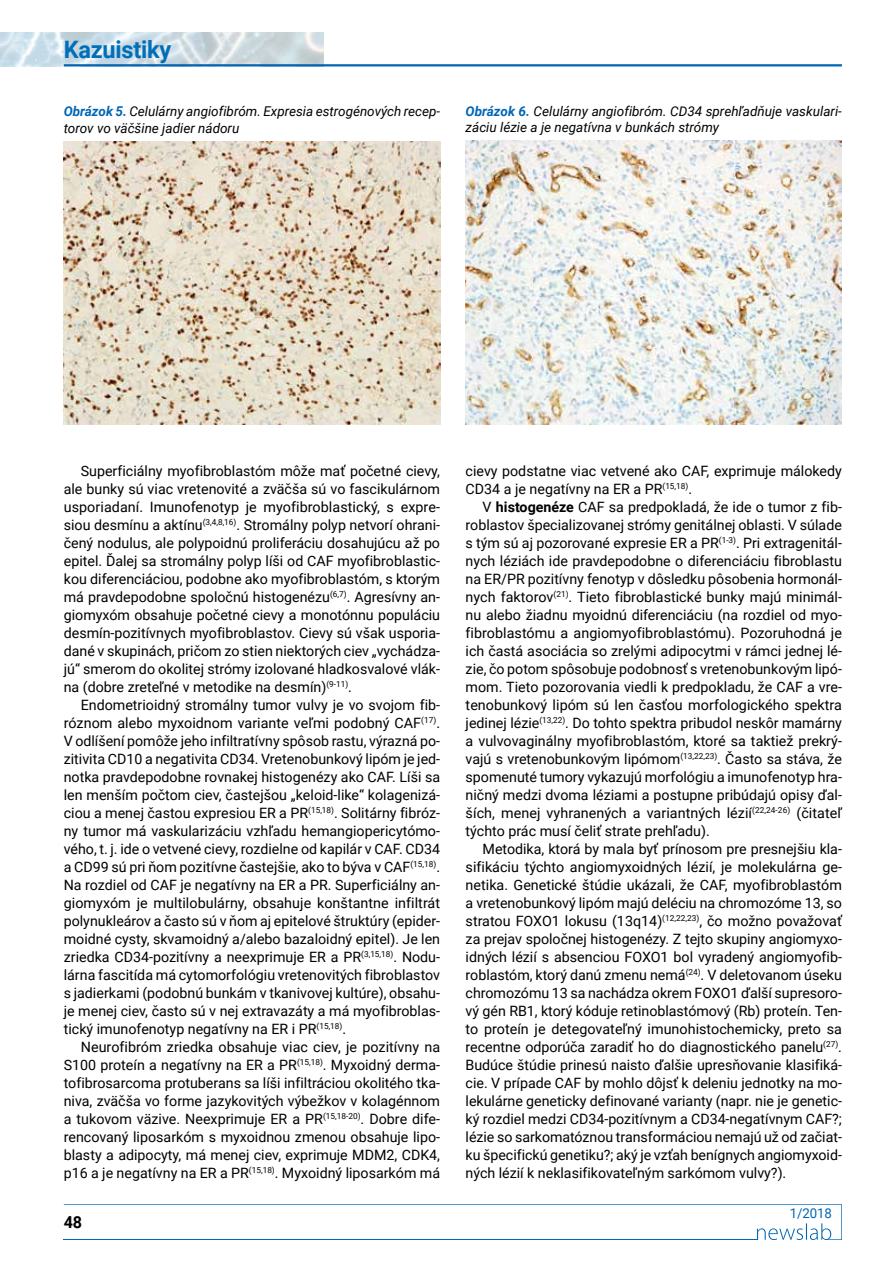
<style>
.page{position:relative;width:893px;height:1263px;background:#fff}
.page>*{position:absolute;margin:0;border:0;box-sizing:border-box;transform-origin:0 0}
.t1{font:700 24px "Roboto";letter-spacing:-.01em;color:#006fb8}
.t2{font:700 16.5px "Roboto";color:#000}
.t3{font:14.25px/18px "Roboto";color:#000;text-align:justify}
.t4{font:italic 13.5px/16.2px "Roboto";color:#000}
.t5{font:13.5px "Roboto";color:#0066b3}
.s1{font-weight:700;color:#0066b3}
.s2{font-weight:700}
</style>
<div class="page">
<img style="left:0;top:32px;width:323px;height:34px">
<hr style="left:64px;top:64px;width:778px;height:2px;background:#0066b3">
<svg style="left:64px;top:1204px;width:778px;height:36px"></svg>
<img style="left:64px;top:141px;width:376px;height:283px">
<img style="left:466px;top:141px;width:376px;height:283px">
<h1 class="t1" style="left:64px;top:33px;width:109px">Kazuistiky</h1>
<p class="t4" style="left:64px;top:103px;width:378px"><span class="s1">Obrázok 5.</span> Celulárny angiofibróm. Expresia estrogénových recep&shy;torov vo väčšine jadier nádoru</p>
<p class="t4" style="left:466px;top:103px;width:378px"><span class="s1">Obrázok 6.</span> Celulárny angiofibróm. CD34 sprehľadňuje vaskulari&shy;záciu lézie a je negatívna v bunkách strómy</p>
<p class="t3" style="left:64px;top:461px;width:378px;text-indent:17px">Superficiálny myofibroblastóm môže mať početné cievy, ale bunky sú viac vretenovité a zväčša sú vo fascikulárnom usporiadaní. Imunofenotyp je myofibroblastický, s expre&shy;siou desmínu a aktínu<sup>(3,4,8,16)</sup>. Stromálny polyp netvorí ohrani&shy;čený nodulus, ale polypoidnú proliferáciu dosahujúcu až po epitel. Ďalej sa stromálny polyp líši od CAF myofibroblastic&shy;kou diferenciáciou, podobne ako myofibroblastóm, s ktorým má pravdepodobne spoločnú histogenézu<sup>(6,7)</sup>. Agresívny an&shy;giomyxóm obsahuje početné cievy a monotónnu populáciu desmín-pozitívnych myofibroblastov. Cievy sú však usporia&shy;dané v skupinách, pričom zo stien niektorých ciev „vychádza&shy;jú“ smerom do okolitej strómy izolované hladkosvalové vlák&shy;na (dobre zreteľné v metodike na desmín)<sup>(9-11)</sup>.</p>
<p class="t3" style="left:64px;top:695px;width:378px;text-indent:17px">Endometrioidný stromálny tumor vulvy je vo svojom fib&shy;róznom alebo myxoidnom variante veľmi podobný CAF<sup>(17)</sup>.<br>V odlíšení pomôže jeho infiltratívny spôsob rastu, výrazná po&shy;zitivita CD10 a negativita CD34. Vretenobunkový lipóm je jed&shy;notka pravdepodobne rovnakej histogenézy ako CAF. Líši sa len menším počtom ciev, častejšou „keloid-like“ kolagenizá&shy;ciou a menej častou expresiou ER a PR<sup>(15,18)</sup>. Solitárny fibróz&shy;ny tumor má vaskularizáciu vzhľadu hemangiopericytómo&shy;vého, t. j. ide o vetvené cievy, rozdielne od kapilár v CAF. CD34 a CD99 sú pri ňom pozitívne častejšie, ako to býva v CAF<sup>(15,18)</sup>.<br>Na rozdiel od CAF je negatívny na ER a PR. Superficiálny an&shy;giomyxóm je multilobulárny, obsahuje konštantne infiltrát polynukleárov a často sú v ňom aj epitelové štruktúry (epider&shy;moidné cysty, skvamoidný a/alebo bazaloidný epitel). Je len zriedka CD34-pozitívny a neexprimuje ER a PR<sup>(3,15,18)</sup>. Nodu&shy;lárna fascitída má cytomorfológiu vretenovitých fibroblastov s jadierkami (podobnú bunkám v tkanivovej kultúre), obsahu&shy;je menej ciev, často sú v nej extravazáty a má myofibroblas&shy;tický imunofenotyp negatívny na ER i PR<sup>(15,18)</sup>.</p>
<p class="t3" style="left:64px;top:1037px;width:378px;text-indent:17px">Neurofibróm zriedka obsahuje viac ciev, je pozitívny na S100 proteín a negatívny na ER a PR<sup>(15,18)</sup>. Myxoidný derma&shy;tofibrosarcoma protuberans sa líši infiltráciou okolitého tka&shy;niva, zväčša vo forme jazykovitých výbežkov v kolagénnom a tukovom väzive. Neexprimuje ER a PR<sup>(15,18-20)</sup>. Dobre dife&shy;rencovaný liposarkóm s myxoidnou zmenou obsahuje lipo&shy;blasty a adipocyty, má menej ciev, exprimuje MDM2, CDK4, p16 a je negatívny na ER a PR<sup>(15,18)</sup>. Myxoidný liposarkóm má</p>
<p class="t2" style="left:64px;top:1211px;width:20px">48</p>
<p class="t3" style="left:466px;top:461px;width:378px">cievy podstatne viac vetvené ako CAF, exprimuje málokedy<br>CD34 a je negatívny na ER a PR<sup>(15,18)</sup>.</p>
<p class="t3" style="left:466px;top:497px;width:378px;text-indent:17px">V <span class="s2">histogenéze</span> CAF sa predpokladá, že ide o tumor z fib&shy;roblastov špecializovanej strómy genitálnej oblasti. V súlade s tým sú aj pozorované expresie ER a PR<sup>(1-3)</sup>. Pri extragenitál&shy;nych léziách ide pravdepodobne o diferenciáciu fibroblastu na ER/PR pozitívny fenotyp v dôsledku pôsobenia hormonál&shy;nych faktorov<sup>(21)</sup>. Tieto fibroblastické bunky majú minimál&shy;nu alebo žiadnu myoidnú diferenciáciu (na rozdiel od myo&shy;fibroblastómu a angiomyofibroblastómu). Pozoruhodná je ich častá asociácia so zrelými adipocytmi v rámci jednej lé&shy;zie, čo potom spôsobuje podobnosť s vretenobunkovým lipó&shy;mom. Tieto pozorovania viedli k predpokladu, že CAF a vre&shy;tenobunkový lipóm sú len časťou morfologického spektra jedinej lézie<sup>(13,22)</sup>. Do tohto spektra pribudol neskôr mamárny a vulvovaginálny myofibroblastóm, ktoré sa taktiež prekrý&shy;vajú s vretenobunkovým lipómom<sup>(13,22,23)</sup>. Často sa stáva, že spomenuté tumory vykazujú morfológiu a imunofenotyp hra&shy;ničný medzi dvoma léziami a postupne pribúdajú opisy ďal&shy;ších, menej vyhranených a variantných lézií<sup>(22,24-26)</sup> (čitateľ týchto prác musí čeliť strate prehľadu).</p>
<p class="t3" style="left:466px;top:839px;width:378px;text-indent:17px">Metodika, ktorá by mala byť prínosom pre presnejšiu kla&shy;sifikáciu týchto angiomyxoidných lézií, je molekulárna ge&shy;netika. Genetické štúdie ukázali, že CAF, myofibroblastóm a vretenobunkový lipóm majú deléciu na chromozóme 13, so stratou FOXO1 lokusu (13q14)<sup>(12,22,23)</sup>, čo možno považovať za prejav spoločnej histogenézy. Z tejto skupiny angiomyxo&shy;idných lézií s absenciou FOXO1 bol vyradený angiomyofib&shy;roblastóm, ktorý danú zmenu nemá<sup>(24)</sup>. V deletovanom úseku chromozómu 13 sa nachádza okrem FOXO1 ďalší supresoro&shy;vý gén RB1, ktorý kóduje retinoblastómový (Rb) proteín. Ten&shy;to proteín je detegovateľný imunohistochemicky, preto sa recentne odporúča zaradiť ho do diagnostického panelu<sup>(27)</sup>.<br>Budúce štúdie prinesú naisto ďalšie upresňovanie klasifiká&shy;cie. V prípade CAF by mohlo dôjsť k deleniu jednotky na mo&shy;lekulárne geneticky definované varianty (napr. nie je genetic&shy;ký rozdiel medzi CD34-pozitívnym a CD34-negatívnym CAF?; lézie so sarkomatóznou transformáciou nemajú už od začiat&shy;ku špecifickú genetiku?; aký je vzťah benígnych angiomyxoid&shy;ných lézií k neklasifikovateľným sarkómom vulvy?).</p>
<p class="t5" style="left:790px;top:1204px;width:43px">1/2018</p>
</div>
